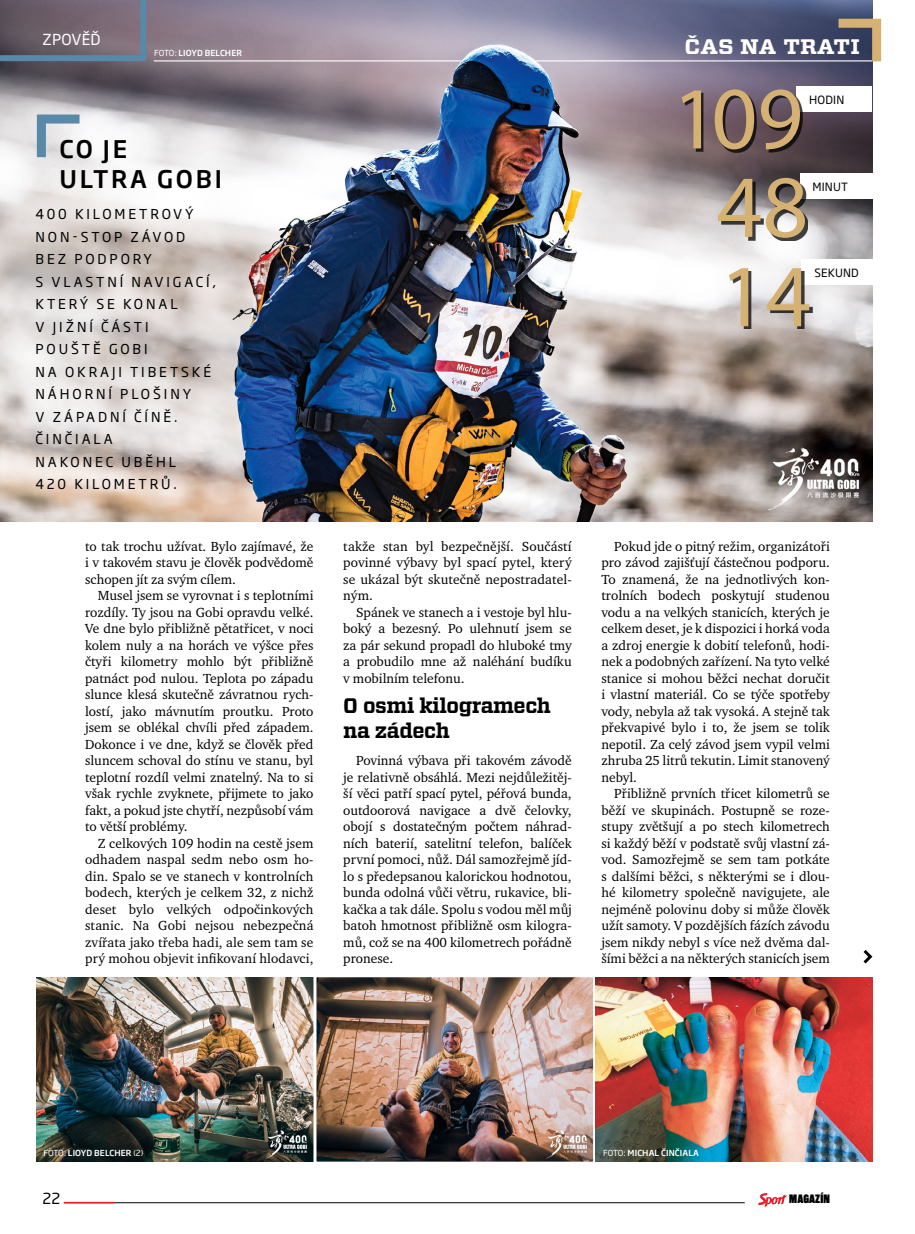
<style>
.page{position:relative;width:915px;height:1234px;background:#fff}
.page>*{position:absolute;margin:0;border:0;box-sizing:border-box;transform-origin:0 0}
.t1{font:89.25px/89.2px "Myriad Pro";color:#d5b173}
.t2{font:500 24px/29.8px "Soho Gothic Pro";letter-spacing:.115em;color:#000}
.t3{font:700 21px/25.5px "Vitesse";letter-spacing:-.02em;color:#000}
.t4{font:700 21px "Vitesse";letter-spacing:.01em;color:#fff;scale:1.1 1}
.t5{font:15px "Soho Gothic Pro";letter-spacing:.015em;color:#fff}
.t6{font:15px "Soho Gothic Pro";color:#000}
.t7{font:13.5px/16.5px "Charter ITC Pro";color:#000;text-align:justify}
.t8{font:13.5px/22.5px "Soho Gothic Pro";letter-spacing:.215em;color:#000}
.t9{font:800 12.15px "Rama Gothic E";letter-spacing:.01em;color:#000}
.t10{font:11.25px "Soho Gothic Pro";letter-spacing:.015em;color:#000}
.t11{font:500 8.25px "Soho Gothic Pro";letter-spacing:.015em;color:#fff}
.s1{font-weight:400}
</style>
<div class="page">
<svg style="left:758px;top:1193px;width:29px;height:14px"></svg>
<hr style="left:64px;top:1201px;width:680px;height:1px;background:#000">
<hr style="left:64px;top:1201px;width:50px;height:1px;background:#ea1b27">
<svg style="left:863px;top:950px;width:10px;height:14px"></svg>
<img style="left:0;top:0;width:872px;height:521px">
<svg style="left:0;top:0;width:146px;height:61px;background:#6c6674"></svg>
<svg style="left:32px;top:110px;width:56px;height:56px"></svg>
<img style="left:37px;top:977px;width:275px;height:184px">
<img style="left:312px;top:977px;width:285px;height:185px">
<img style="left:595px;top:977px;width:277px;height:184px">
<div style="left:799px;top:173px;width:73px;height:26px;background:#fff"></div>
<div style="left:801px;top:259px;width:72px;height:26px;background:#fff"></div>
<div style="left:721px;top:181px;width:86px;height:60px;background:#000;opacity:.75"></div>
<div style="left:731px;top:271px;width:81px;height:58px;background:#000;opacity:.75"></div>
<div style="left:796px;top:86px;width:76px;height:26px;background:#fff"></div>
<div style="left:684px;top:92px;width:118px;height:60px;background:#000;opacity:.75"></div>
<hr style="left:154px;top:60px;width:718px;height:1px;background:#fff">
<svg style="left:829px;top:14px;width:53px;height:56px;background:#69666e"></svg>
<img style="left:370px;top:0;width:256px;height:121px">
<p class="t5" style="left:43px;top:28px;width:60px">ZPOVĚĎ</p>
<p class="t11" style="left:154px;top:46px;width:89px"><span class="s1">FOTO:</span> LIOYD BELCHER</p>
<h2 class="t2" style="left:59px;top:133px;width:164px">CO JE<br>ULTRA GOBI</h2>
<p class="t8" style="left:35px;top:202px;width:182px">400 KILOMETROVÝ<br>NON-STOP ZÁVOD<br>BEZ PODPORY<br>S VLASTNÍ NAVIGACÍ,<br>KTERÝ SE KONAL<br>V JIŽNÍ ČÁSTI<br>POUŠTĚ G OBI<br>NA OKRAJI TIBETSKÉ<br>NÁHORNÍ PLOŠINY<br>V ZÁPADNÍ ČÍNĚ.<br>ČINČIALA<br>NAKONEC UBĚHL<br>420 KILOMETRŮ.</p>
<p class="t7" style="left:85px;top:537px;width:230px">to tak trochu užívat. Bylo zajímavé, že i v takovém stavu je člověk podvědomě schopen jít za svým cílem.</p>
<p class="t7" style="left:85px;top:587px;width:230px;text-indent:13px">Musel jsem se vyrovnat i s teplotními rozdíly. Ty jsou na Gobi opravdu velké.<br>Ve dne bylo přibližně pětatřicet, v noci kolem nuly a na horách ve výšce přes čtyři kilometry mohlo být přibližně patnáct pod nulou. Teplota po západu slunce klesá skutečně závratnou rych&shy;lostí, jako mávnutím proutku. Proto jsem se oblékal chvíli před západem.<br>Dokonce i ve dne, když se člověk před sluncem schoval do stínu ve stanu, byl teplotní rozdíl velmi znatelný. Na to si však rychle zvyknete, přijmete to jako fakt, a pokud jste chytří, nezpůsobí vám to větší problémy.</p>
<p class="t7" style="left:85px;top:834px;width:230px;text-indent:13px">Z celkových 109 hodin na cestě jsem odhadem naspal sedm nebo osm ho&shy;din. Spalo se ve stanech v kontrolních bodech, kterých je celkem 32, z nichž deset bylo velkých odpočinkových stanic. Na Gobi nejsou nebezpečná zvířata jako třeba hadi, ale sem tam se prý mohou objevit infikovaní hlodavci,</p>
<h3 class="t4" style="left:684px;top:33px;width:161px">Čas na trati</h3>
<h1 class="t1" style="left:672px;top:72px;width:132px">109</h1>
<p class="t10" style="left:809px;top:91px;width:36px">HODIN</p>
<h1 class="t1" style="left:716px;top:161px;width:96px">48<br>14</h1>
<p class="t10" style="left:812px;top:178px;width:37px">MINUT</p>
<p class="t10" style="left:814px;top:264px;width:46px">SEKUND</p>
<p class="t7" style="left:343px;top:537px;width:230px">takže stan byl bezpečnější. Součástí povinné výbavy byl spací pytel, který se ukázal být skutečně nepostradatel&shy;ným.</p>
<p class="t7" style="left:343px;top:603px;width:230px;text-indent:13px">Spánek ve stanech a i vestoje byl hlu&shy;boký a bezesný. Po ulehnutí jsem se za pár sekund propadl do hluboké tmy a probudilo mne až naléhání budíku v mobilním telefonu.</p>
<h3 class="t3" style="left:343px;top:692px;width:209px">O osmi kilogramech na zádech</h3>
<p class="t7" style="left:343px;top:752px;width:230px;text-indent:13px">Povinná výbava při takovém závodě je relativně obsáhlá. Mezi nejdůležitěj&shy;ší věci patří spací pytel, péřová bunda, outdoorová navigace a dvě čelovky, obojí s dostatečným počtem náhrad&shy;ních baterií, satelitní telefon, balíček první pomoci, nůž. Dál samozřejmě jíd&shy;lo s předepsanou kalorickou hodnotou, bunda odolná vůči větru, rukavice, bli&shy;kačka a tak dále. Spolu s vodou měl můj batoh hmotnost přibližně osm kilogra&shy;mů, což se na 400 kilometrech pořádně pronese.</p>
<p class="t7" style="left:601px;top:537px;width:230px;text-indent:13px">Pokud jde o pitný režim, organizátoři pro závod zajišťují částečnou podporu.<br>To znamená, že na jednotlivých kon&shy;trolních bodech poskytují studenou vodu a na velkých stanicích, kterých je celkem deset, je k dispozici i horká voda a zdroj energie k dobití telefonů, hodi&shy;nek a podobných zařízení. Na tyto velké stanice si mohou běžci nechat doručit i vlastní materiál. Co se týče spotřeby vody, nebyla až tak vysoká. A stejně tak překvapivé bylo i to, že jsem se tolik nepotil. Za celý závod jsem vypil velmi zhruba 25 litrů tekutin. Limit stanovený nebyl.</p>
<p class="t7" style="left:601px;top:785px;width:230px;text-indent:13px">Přibližně prvních třicet kilometrů se běží ve skupinách. Postupně se roze&shy;stupy zvětšují a po stech kilometrech si každý běží v podstatě svůj vlastní zá&shy;vod. Samozřejmě se sem tam potkáte s dalšími běžci, s některými se i dlou&shy;hé kilometry společně navigujete, ale nejméně polovinu doby si může člověk užít samoty. V pozdějších fázích závodu jsem nikdy nebyl s více než dvěma dal&shy;šími běžci a na některých stanicích jsem</p>
<p class="t11" style="left:43px;top:1145px;width:101px"><span class="s1">FOTO:</span> LIOYD BELCHER <span class="s1">(2)</span></p>
<p class="t11" style="left:603px;top:1145px;width:97px"><span class="s1">FOTO:</span> MICHAL ČINČIALA</p>
<p class="t6" style="left:43px;top:1186px;width:19px">22</p>
<p class="t9" style="left:789px;top:1191px;width:42px">MAGAZÍN</p>
</div>
